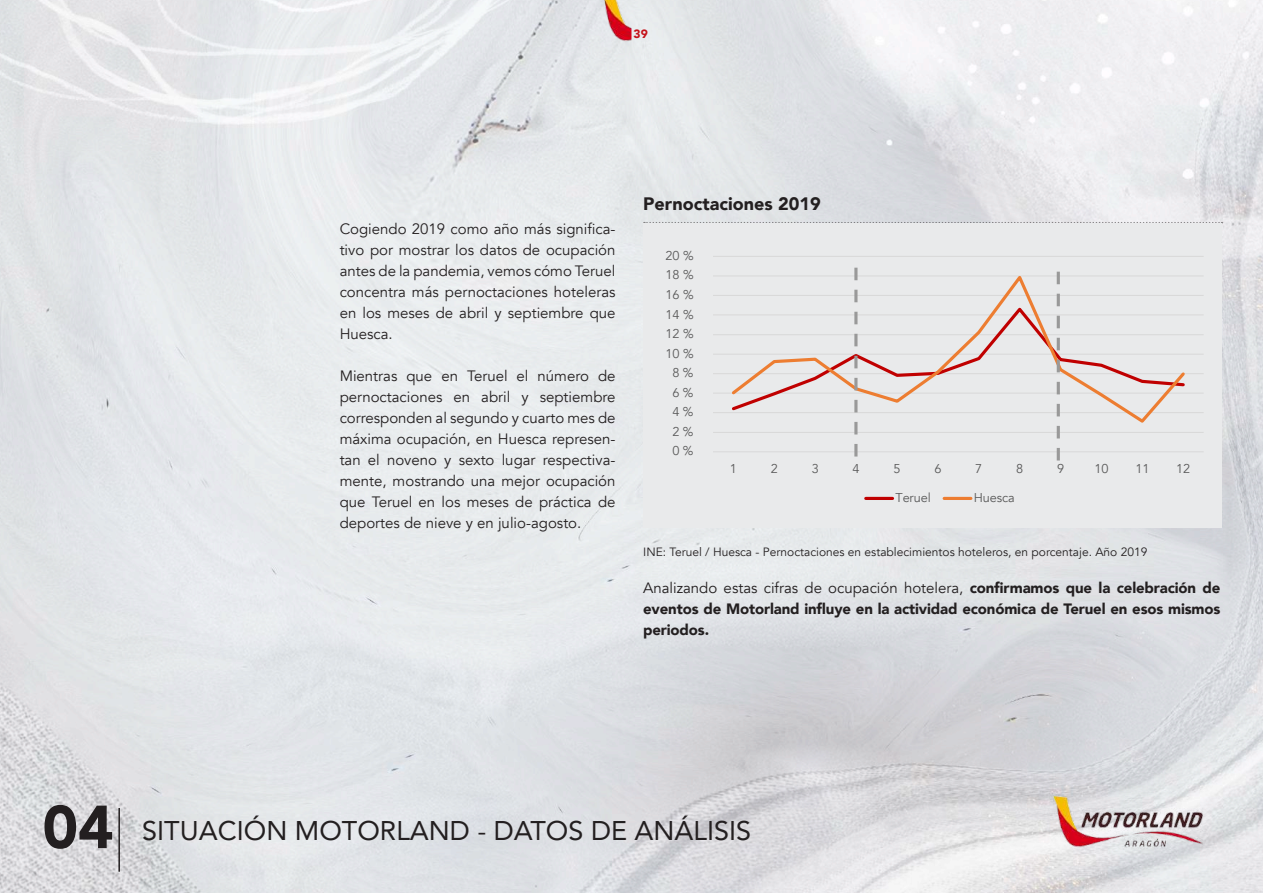
<style>
.page{position:relative;width:1263px;height:893px;background:#fff}
.page>*{position:absolute;margin:0;border:0;box-sizing:border-box;transform-origin:0 0}
.t1{font:900 60px "Avenir";color:#231f20}
.t2{font:27px "Avenir";color:#231f20}
.t3{font:900 18px "Avenir";color:#231f20}
.t4{font:15px/21px "Avenir";color:#231f20;text-align:justify}
.t5{font:900 15px/21px "Avenir";letter-spacing:-.01em;color:#231f20;text-align:justify}
.t6{font:12.75px "Avenir";letter-spacing:-.005em;color:#595959}
.t7{font:12px "Avenir";color:#231f20}
.t8{font:900 12px "Avenir";color:#c4121a}
.s1{font-weight:400}
</style>
<div class="page">
<img style="left:0;top:0;width:1263px;height:893px">
<hr style="left:118px;top:808px;width:2px;height:64px;background:#231f20">
<img style="left:1036px;top:787px;width:184px;height:63px">
<img style="left:583px;top:0;width:48px;height:45px">
<svg style="left:644px;top:222px;width:578px;height:1px"></svg>
<div style="left:643px;top:223px;width:578px;height:305px;background:#e9eaeb"></div>
<hr style="left:713px;top:432px;width:491px;height:1px;background:#d9d9d9">
<hr style="left:713px;top:412px;width:491px;height:1px;background:#d9d9d9">
<hr style="left:713px;top:393px;width:491px;height:1px;background:#d9d9d9">
<hr style="left:713px;top:373px;width:491px;height:1px;background:#d9d9d9">
<hr style="left:713px;top:354px;width:491px;height:1px;background:#d9d9d9">
<hr style="left:713px;top:334px;width:491px;height:1px;background:#d9d9d9">
<hr style="left:713px;top:314px;width:491px;height:1px;background:#d9d9d9">
<hr style="left:713px;top:295px;width:491px;height:1px;background:#d9d9d9">
<hr style="left:713px;top:275px;width:491px;height:1px;background:#d9d9d9">
<hr style="left:713px;top:256px;width:491px;height:1px;background:#d9d9d9">
<hr style="left:713px;top:451px;width:491px;height:1px;background:#d9d9d9">
<svg style="left:731px;top:271px;width:454px;height:154px"></svg>
<hr style="left:866px;top:497px;width:26px;height:3px;background:#c00000">
<hr style="left:944px;top:497px;width:27px;height:3px;background:#ed7d31">
<svg style="left:854px;top:267px;width:3px;height:189px"></svg>
<svg style="left:1057px;top:271px;width:3px;height:189px"></svg>
<p class="t8" style="left:634px;top:24px;width:16px">39</p>
<p class="t4" style="left:340px;top:219px;width:277px">Cogiendo 2019 como año más significa&shy;tivo por mostrar los datos de ocupación antes de la pandemia, vemos cómo Teruel concentra más pernoctaciones hoteleras en los meses de abril y septiembre que Huesca.</p>
<p class="t4" style="left:340px;top:366px;width:277px">Mientras que en Teruel el número de pernoctaciones en abril y septiembre corresponden al segundo y cuarto mes de máxima ocupación, en Huesca represen&shy;tan el noveno y sexto lugar respectiva&shy;mente, mostrando una mejor ocupación que Teruel en los meses de práctica de deportes de nieve y en julio-agosto.</p>
<p class="t3" style="left:643px;top:189px;width:179px">Pernoctaciones 2019</p>
<p class="t6" style="left:666px;top:248px;width:30px">20 %</p>
<p class="t6" style="left:666px;top:267px;width:30px">18 %</p>
<p class="t6" style="left:666px;top:287px;width:30px">16 %</p>
<p class="t6" style="left:666px;top:307px;width:30px">14 %</p>
<p class="t6" style="left:666px;top:326px;width:30px">12 %</p>
<p class="t6" style="left:666px;top:346px;width:30px">10 %</p>
<p class="t6" style="left:673px;top:365px;width:22px">8 %</p>
<p class="t6" style="left:673px;top:385px;width:22px">6 %</p>
<p class="t6" style="left:673px;top:404px;width:22px">4 %</p>
<p class="t6" style="left:673px;top:424px;width:22px">2 %</p>
<p class="t6" style="left:673px;top:443px;width:22px">0 %</p>
<p class="t6" style="left:730px;top:461px;width:9px">1</p>
<p class="t6" style="left:771px;top:461px;width:9px">2</p>
<p class="t6" style="left:812px;top:461px;width:9px">3</p>
<p class="t6" style="left:853px;top:461px;width:9px">4</p>
<p class="t6" style="left:893px;top:461px;width:9px">5</p>
<p class="t6" style="left:934px;top:461px;width:9px">6</p>
<p class="t6" style="left:975px;top:461px;width:9px">7</p>
<p class="t6" style="left:1016px;top:461px;width:9px">8</p>
<p class="t6" style="left:1057px;top:461px;width:9px">9</p>
<p class="t6" style="left:1094px;top:461px;width:16px">10</p>
<p class="t6" style="left:1135px;top:461px;width:16px">11</p>
<p class="t6" style="left:1176px;top:461px;width:16px">12</p>
<p class="t6" style="left:895px;top:490px;width:37px">Teruel</p>
<p class="t6" style="left:974px;top:490px;width:43px">Huesca</p>
<p class="t7" style="left:643px;top:544px;width:506px">INE: Teruel / Huesca - Pernoctaciones en establecimientos hoteleros, en porcentaje. Año 2019</p>
<p class="t5" style="left:643px;top:577px;width:579px"><span class="s1">Analizando estas cifras de ocupación hotelera,</span> confirmamos que la celebración de eventos de Motorland influye en la actividad económica de Teruel en esos mismos periodos.</p>
<h1 class="t1" style="left:43px;top:776px;width:73px">04</h1>
<h2 class="t2" style="left:142px;top:809px;width:610px">SITUACIÓN MOTORLAND - DATOS DE ANÁLISIS</h2>
</div>
